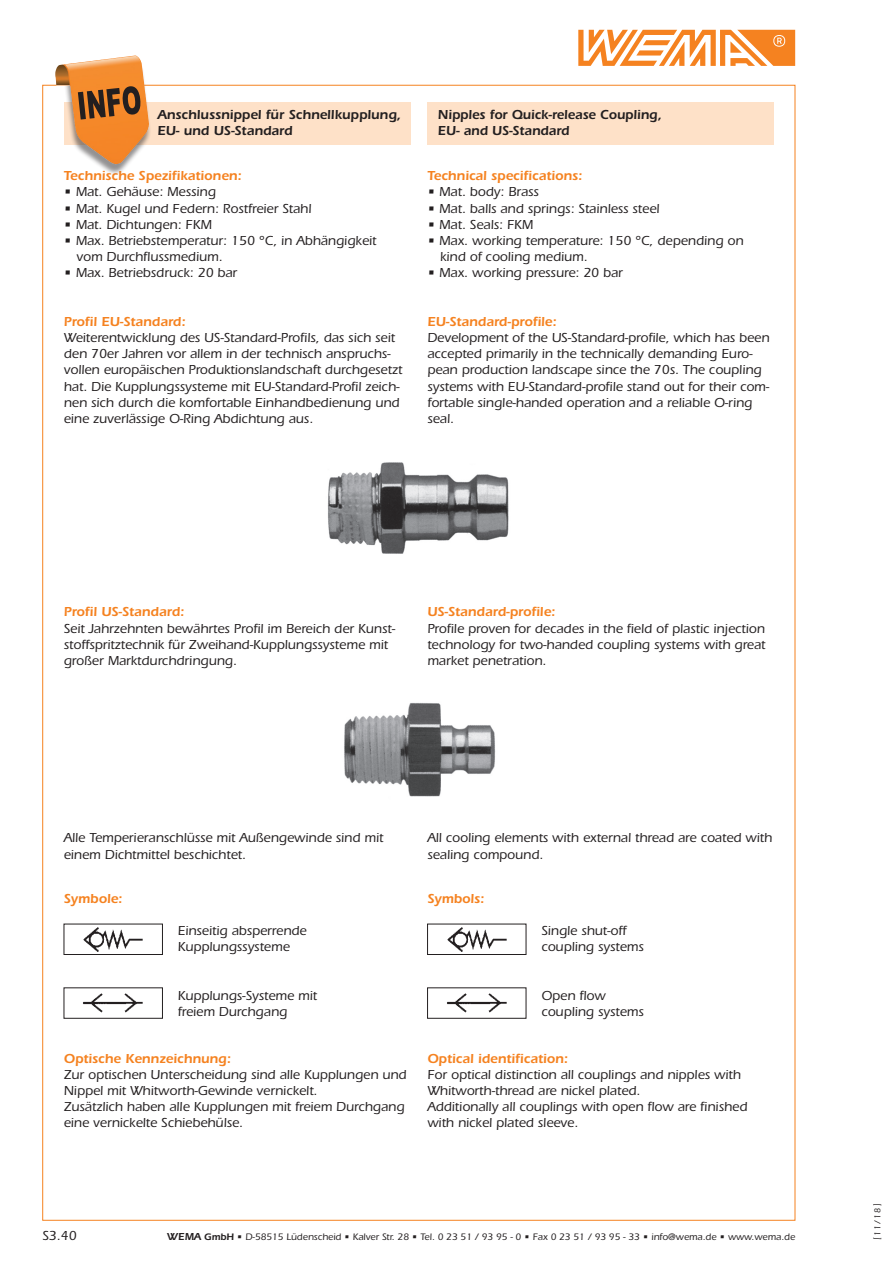
<style>
.page{position:relative;width:893px;height:1263px;background:#fff}
.page>*{position:absolute;margin:0;border:0;box-sizing:border-box;transform-origin:0 0}
.t1{font:500 13.5px/16.2px "Itc Eras";color:#231f20}
.t2{font:600 13.5px "Itc Eras";color:#f58220}
.t3{font:600 13.5px "Itc Eras";color:#231f20}
.t4{font:500 9.75px "Itc Eras";color:#231f20}
.t5{font:500 9px "Itc Eras";color:#231f20;scale:.95 1}
.s1{font-weight:600;font-size:10.5px}
.s2{font-weight:600}
</style>
<div class="page">
<svg style="left:578px;top:30px;width:217px;height:36px"></svg>
<div style="left:427px;top:102px;width:347px;height:43px;background:#fee1c8"></div>
<div style="left:64px;top:102px;width:347px;height:43px;background:#fee1c8"></div>
<img style="left:83px;top:927px;width:60px;height:25px">
<div style="left:64px;top:924px;width:99px;height:31px;border:1px solid #231f20"></div>
<img style="left:447px;top:927px;width:60px;height:25px">
<div style="left:427px;top:924px;width:99px;height:31px;border:1px solid #231f20"></div>
<img style="left:83px;top:993px;width:60px;height:20px">
<img style="left:447px;top:993px;width:60px;height:20px">
<img style="left:327px;top:462px;width:182px;height:92px">
<div style="left:57px;top:59px;width:95px;height:117px;background:#231f20;opacity:.49"></div>
<img style="left:55px;top:56px;width:79px;height:92px">
<svg style="left:78px;top:86px;width:63px;height:34px;background:#8f5625"></svg>
<img style="left:344px;top:703px;width:152px;height:94px">
<p class="t3" style="left:158px;top:106px;width:245px">Anschlussnippel für Schnellkupplung,</p>
<p class="t3" style="left:158px;top:122px;width:137px">EU- und US-Standard</p>
<p class="t2" style="left:64px;top:168px;width:180px">Technische Spezifikationen:</p>
<p class="t1" style="left:64px;top:184px;width:154px">• Mat. Gehäuse: Messing</p>
<p class="t1" style="left:64px;top:200px;width:249px">• Mat. Kugel und Federn: Rostfreier Stahl</p>
<p class="t1" style="left:64px;top:216px;width:150px">• Mat. Dichtungen: FKM</p>
<p class="t1" style="left:64px;top:233px;width:314px">• Max. Betriebstemperatur: 150 °C, in Abhängigkeit</p>
<p class="t1" style="left:77px;top:249px;width:148px">vom Durchflussmedium.</p>
<p class="t1" style="left:64px;top:265px;width:175px">• Max. Betriebsdruck: 20 bar</p>
<p class="t2" style="left:64px;top:314px;width:124px">Profil EU-Standard:</p>
<p class="t1" style="left:64px;top:330px;width:340px">Weiterentwicklung des US-Standard-Profils, das sich seit den 70er Jahren vor allem in der technisch anspruchs&shy;vollen europäischen Produktionslandschaft durchgesetzt hat. Die Kupplungssysteme mit EU-Standard-Profil zeich&shy;nen sich durch die komfortable Einhandbedienung und eine zuverlässige O-Ring Abdichtung aus.</p>
<p class="t3" style="left:438px;top:106px;width:225px">Nipples for Quick-release Coupling,</p>
<p class="t3" style="left:438px;top:122px;width:133px">EU- and US-Standard</p>
<p class="t2" style="left:427px;top:168px;width:157px">Technical specifications:</p>
<p class="t1" style="left:427px;top:184px;width:113px">• Mat. body: Brass</p>
<p class="t1" style="left:427px;top:200px;width:234px">• Mat. balls and springs: Stainless steel</p>
<p class="t1" style="left:427px;top:216px;width:107px">• Mat. Seals: FKM</p>
<p class="t1" style="left:427px;top:233px;width:318px">• Max. working temperature: 150 °C, depending on</p>
<p class="t1" style="left:440px;top:249px;width:149px">kind of cooling medium.</p>
<p class="t1" style="left:427px;top:265px;width:197px">• Max. working pressure: 20 bar</p>
<p class="t2" style="left:427px;top:314px;width:131px">EU-Standard-profile:</p>
<p class="t1" style="left:427px;top:330px;width:344px">Development of the US-Standard-profile, which has been accepted primarily in the technically demanding Euro&shy;pean production landscape since the 70s. The coupling systems with EU-Standard-profile stand out for their com&shy;fortable single-handed operation and a reliable O-ring seal.</p>
<p class="t2" style="left:64px;top:604px;width:122px">Profil US-Standard:</p>
<p class="t1" style="left:64px;top:620px;width:333px">Seit Jahrzehnten bewährtes Profil im Bereich der Kunst&shy;stoffspritztechnik für Zweihand-Kupplungssysteme mit großer Marktdurchdringung.</p>
<p class="t2" style="left:427px;top:604px;width:130px">US-Standard-profile:</p>
<p class="t1" style="left:427px;top:620px;width:340px;text-align:justify">Profile proven for decades in the field of plastic injection technology for two-handed coupling systems with great market penetration.</p>
<p class="t1" style="left:64px;top:830px;width:321px">Alle Temperieranschlüsse mit Außengewinde sind mit einem Dichtmittel beschichtet.</p>
<p class="t1" style="left:427px;top:830px;width:346px">All cooling elements with external thread are coated with sealing compound.</p>
<p class="t2" style="left:64px;top:890px;width:60px">Symbole:</p>
<p class="t1" style="left:178px;top:923px;width:130px">Einseitig absperrende</p>
<p class="t1" style="left:178px;top:939px;width:114px">Kupplungssysteme</p>
<p class="t1" style="left:178px;top:987px;width:141px">Kupplungs-Systeme mit</p>
<p class="t1" style="left:178px;top:1004px;width:111px">freiem Durchgang</p>
<p class="t2" style="left:64px;top:1050px;width:169px">Optische Kennzeichnung:</p>
<p class="t1" style="left:64px;top:1066px;width:344px">Zur optischen Unterscheidung sind alle Kupplungen und<br>Nippel mit Whitworth-Gewinde vernickelt.</p>
<p class="t1" style="left:64px;top:1099px;width:342px">Zusätzlich haben alle Kupplungen mit freiem Durchgang eine vernickelte Schiebehülse.</p>
<p class="t2" style="left:427px;top:890px;width:59px">Symbols:</p>
<p class="t1" style="left:541px;top:923px;width:87px">Single shut-off</p>
<p class="t1" style="left:541px;top:939px;width:104px">coupling systems</p>
<p class="t1" style="left:541px;top:987px;width:66px">Open flow</p>
<p class="t1" style="left:541px;top:1004px;width:104px">coupling systems</p>
<p class="t2" style="left:427px;top:1050px;width:142px">Optical identification:</p>
<p class="t1" style="left:427px;top:1066px;width:315px">For optical distinction all couplings and nipples with<br>Whitworth-thread are nickel plated.</p>
<p class="t1" style="left:427px;top:1099px;width:322px">Additionally all couplings with open flow are finished with nickel plated sleeve.</p>
<p class="t1" style="left:43px;top:1227px;width:36px">S3.40</p>
<p class="t4" style="left:167px;top:1231px;width:630px"><span class="s1">WEMA</span> <span class="s2">GmbH</span> • D-58515 Lüdenscheid • Kalver Str. 28 • Tel. 0 23 51 / 93 95 - 0 • Fax 0 23 51 / 93 95 - 33 • info@wema.de • www.wema.de</p>
<p class="t5" style="left:872px;top:1240px;width:40px;rotate:-90deg">[11/18]</p>
</div>
